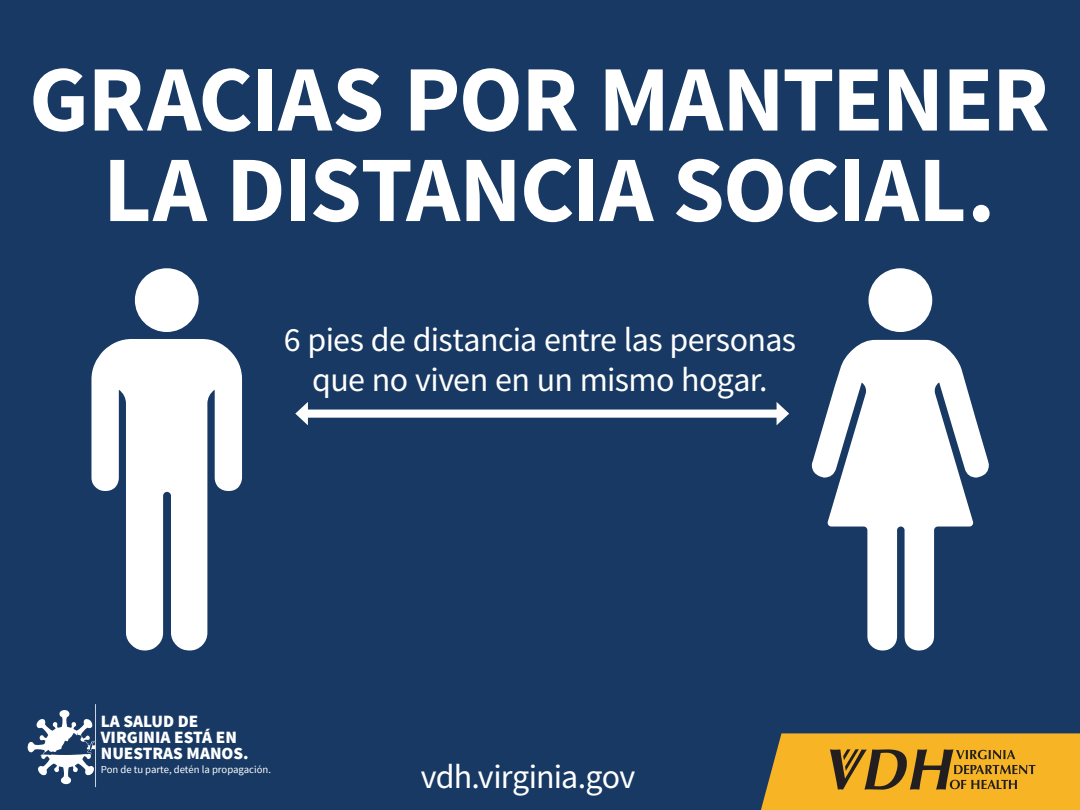
<style>
.page{position:relative;width:1080px;height:810px;background:#173963}
.page>*{position:absolute;margin:0;border:0;box-sizing:border-box;transform-origin:0 0}
.t1{font:700 93.75px "Source Sans Pro";letter-spacing:-.015em;color:#fff}
.t2{font:34px/40px "Source Sans Pro";letter-spacing:-.02em;color:#fff;text-align:center}
.t3{font:900 17.25px/15.9px "Source Sans Pro";color:#fff}
.t4{font:10.69px "Source Sans Pro";color:#fff}
</style>
<div class="page">
<svg style="left:27px;top:704px;width:69px;height:83px"></svg>
<svg style="left:91px;top:339px;width:151px;height:311px;fill:#fff"></svg>
<div style="left:135px;top:268px;width:64px;height:64px;background:#fff;border-radius:50%"></div>
<svg style="left:812px;top:340px;width:177px;height:311px;fill:#fff"></svg>
<div style="left:868px;top:268px;width:64px;height:64px;background:#fff;border-radius:50%"></div>
<div style="left:303px;top:410px;width:478px;height:8px;background:#fff"></div>
<svg style="left:295px;top:402px;width:13px;height:23px"></svg>
<svg style="left:777px;top:402px;width:12px;height:23px"></svg>
<svg style="left:761px;top:733px;width:319px;height:77px;background:#d59e26"></svg>
<p class="t1" style="left:29px;top:39px;width:1022px">GRACIAS POR MANTENER</p>
<p class="t1" style="left:103px;top:130px;width:894px">LA DISTANCIA SOCIAL.</p>
<p class="t2" style="left:284px;top:319px;width:514px">6 pies de distancia entre las personas que no viven en un mismo hogar.</p>
<p class="t3" style="left:101px;top:714px;width:149px">LA SALUD DE<br>VIRGINIA ESTÁ EN<br>NUESTRAS MANOS.</p>
<p class="t4" style="left:101px;top:763px;width:172px">Pon de tu parte, detén la propagación.</p>
<p class="t2" style="left:421px;top:756px;width:216px">vdh.virginia.gov</p>
</div>
